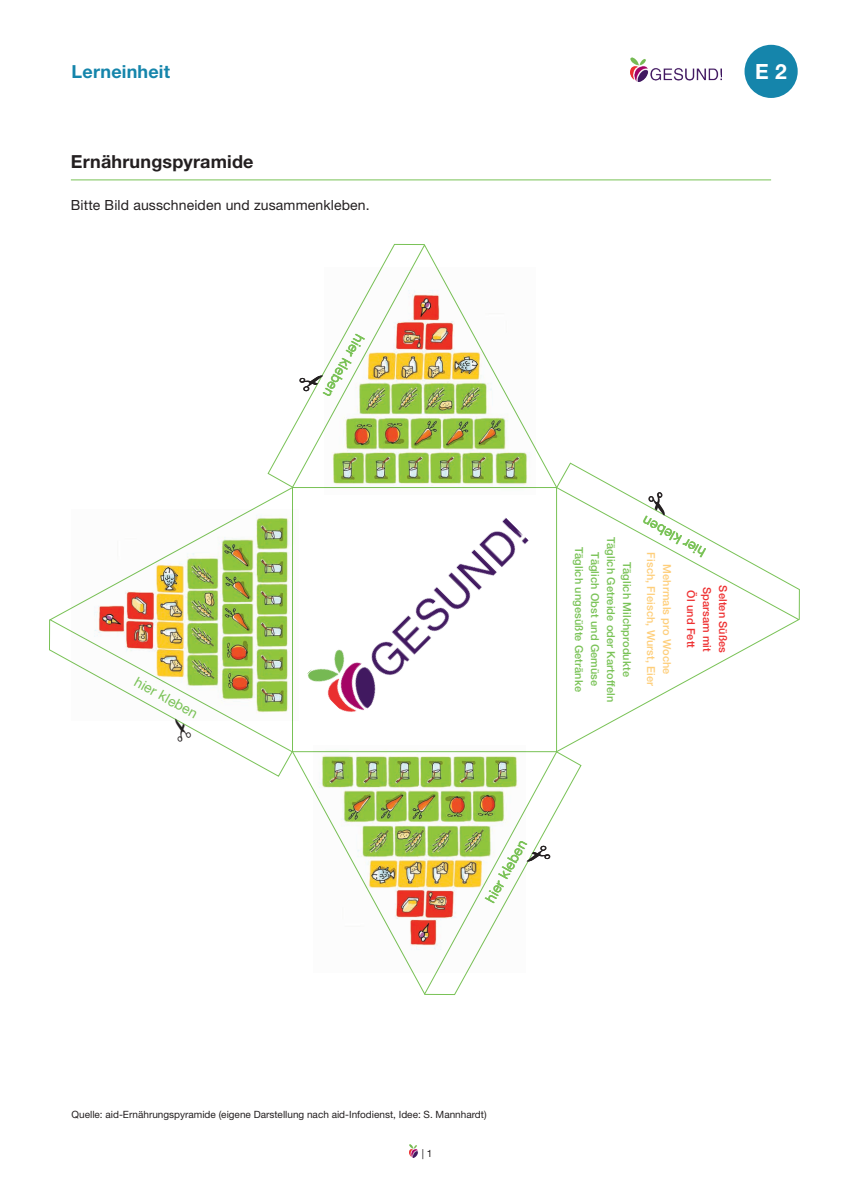
<style>
.page{position:relative;width:842px;height:1191px;background:#fff}
.page>*{position:absolute;margin:0;border:0;box-sizing:border-box;transform-origin:0 0}
.t1{font:700 21px "Helvetica Neue LT Std";color:#fff}
.t2{font:700 18px "Helvetica Neue LT Std";letter-spacing:.01em;color:#231f20}
.t3{font:700 18px "Helvetica Neue LT Std";letter-spacing:.01em;color:#1585ab}
.t4{font:14px "Helvetica Neue LT Std";color:#79c256}
.t5{font:14px "Helvetica Neue LT Std";letter-spacing:.01em;color:#231f20}
.t6{font:500 11px/16px "Helvetica Neue LT Std";letter-spacing:.01em;color:#79c256;text-align:center}
.t7{font:500 11px/16px "Helvetica Neue LT Std";letter-spacing:.01em;color:#fece7a;text-align:center}
.t8{font:500 11px "Helvetica Neue LT Std";letter-spacing:.01em;color:#ee3031}
.t9{font:10px "Helvetica Neue LT Std";color:#231f20}
</style>
<div class="page">
<div style="left:744px;top:45px;width:54px;height:53px;background:#1585ab;border-radius:50%"></div>
<img style="left:631px;top:57px;width:90px;height:24px">
<svg style="left:410px;top:1144px;width:8px;height:13px"></svg>
<hr style="left:71px;top:179px;width:700px;height:1px;background:#79c256">
<svg style="left:555px;top:620px;width:244px;height:130px"></svg>
<img style="left:307px;top:517px;width:222px;height:195px">
<img style="left:324px;top:267px;width:212px;height:222px">
<img style="left:313px;top:750px;width:110px;height:222px">
<img style="left:72px;top:509px;width:222px;height:110px">
<svg style="left:49px;top:619px;width:245px;height:158px"></svg>
<svg style="left:267px;top:243px;width:158px;height:245px"></svg>
<svg style="left:555px;top:462px;width:245px;height:158px"></svg>
<svg style="left:423px;top:750px;width:159px;height:245px"></svg>
<h2 class="t3" style="left:72px;top:60px;width:100px">Lerneinheit</h2>
<h2 class="t2" style="left:71px;top:150px;width:184px">Ernährungspyramide</h2>
<p class="t5" style="left:71px;top:197px;width:300px">Bitte Bild ausschneiden und zusammenkleben.</p>
<p class="t4" style="left:140px;top:673px;width:71px;rotate:29deg">hier kleben</p>
<p class="t4" style="left:368px;top:339px;width:71px;rotate:119deg">hier kleben</p>
<h1 class="t1" style="left:755px;top:58px;width:33px">E 2</h1>
<p class="t6" style="left:635px;top:536px;width:167px;rotate:90deg">Täglich Milchprodukte<br>Täglich Getreide oder Kartoffeln<br>Täglich Obst und Gemüse<br>Täglich ungesüßte Getränke</p>
<p class="t4" style="left:700px;top:561px;width:71px;rotate:-151deg">hier kleben</p>
<p class="t7" style="left:675px;top:552px;width:136px;rotate:90deg">Mehrmals pro Woche<br>Fisch, Fleisch, Wurst, Eier</p>
<p class="t8" style="left:714px;top:586px;width:67px;rotate:90deg">Sparsam mit</p>
<p class="t8" style="left:730px;top:585px;width:69px;rotate:90deg">Selten Süßes</p>
<p class="t8" style="left:698px;top:590px;width:59px;rotate:90deg">Öl und Fett</p>
<p class="t4" style="left:482px;top:897px;width:71px;rotate:-61deg">hier kleben</p>
<p class="t9" style="left:72px;top:1108px;width:416px">Quelle: aid-Ernährungspyramide (eigene Darstellung nach aid-Infodienst, Idee: S. Mannhardt)</p>
<p class="t9" style="left:422px;top:1147px;width:12px">| 1</p>
</div>
